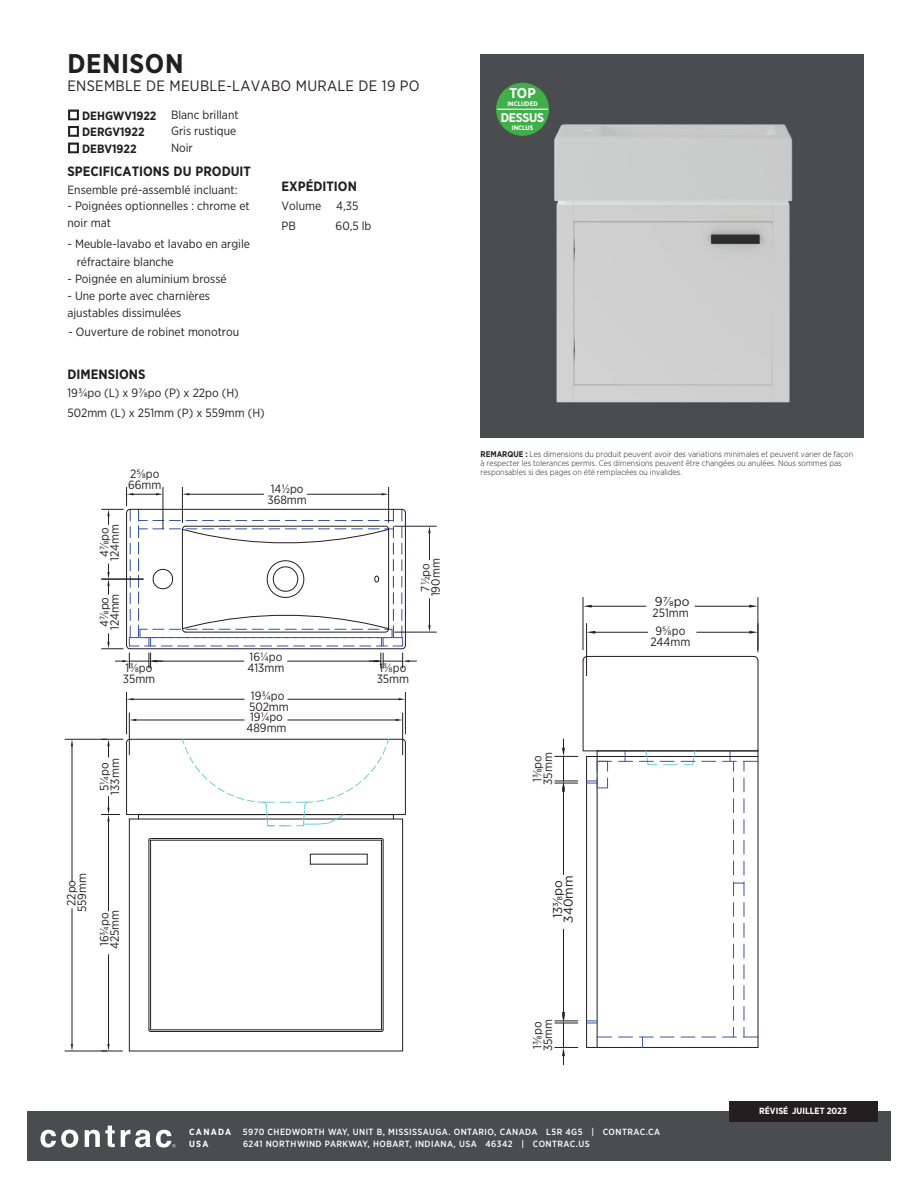
<style>
.page{position:relative;width:918px;height:1188px;background:#fff}
.page>*{position:absolute;margin:0;border:0;box-sizing:border-box;transform-origin:0 0}
.t1{font:700 27px "Gotham Narrow";letter-spacing:.02em;color:#231f20}
.t2{font:15px "Gotham Narrow";letter-spacing:.02em;color:#231f20}
.t3{font:700 14.25px "Gotham Narrow";color:#fff}
.t4{font:700 13.5px "Gotham Narrow";color:#231f20}
.t5{font:12.9px/10.8px "Gotham Narrow";color:#211e1e;text-align:center;scale:1.08 1}
.t6{font:700 12.6px "Gotham Narrow";letter-spacing:-.025em;color:#fff}
.t7{font:12px/10.5px "Gotham Narrow";color:#231f20}
.t8{font:700 12px "Gotham Narrow";color:#231f20}
.t9{font:500 9px "Gotham Narrow";letter-spacing:.05em;color:#fff}
.t10{font:700 9px "Gotham Narrow";color:#fff}
.t11{font:300 8.25px/9px "Gotham Narrow";color:#231f20}
.t12{font:700 6.45px "Gotham Narrow";color:#fff}
.s1{font-weight:700}
</style>
<div class="page">
<div style="left:481px;top:54px;width:383px;height:383px;background:#4b4c4f"></div>
<svg style="left:68px;top:109px;width:11px;height:45px"></svg>
<div style="left:27px;top:1112px;width:864px;height:49px;background:#4b4c4d"></div>
<svg style="left:41px;top:1130px;width:37px;height:17px"></svg>
<svg style="left:85px;top:1126px;width:30px;height:21px"></svg>
<svg style="left:121px;top:1130px;width:55px;height:17px"></svg>
<svg style="left:598px;top:1037px;width:14px;height:1px"></svg>
<svg style="left:619px;top:1037px;width:14px;height:1px"></svg>
<svg style="left:660px;top:1037px;width:14px;height:1px"></svg>
<svg style="left:681px;top:1037px;width:14px;height:1px"></svg>
<svg style="left:702px;top:1037px;width:14px;height:1px"></svg>
<hr style="left:597px;top:756px;width:1px;height:291px;background:#231f20">
<svg style="left:310px;top:854px;width:58px;height:10px"></svg>
<hr style="left:310px;top:864px;width:57px;height:1px;background:#231f20">
<hr style="left:151px;top:1031px;width:230px;height:1px;background:#231f20">
<hr style="left:383px;top:840px;width:1px;height:190px;background:#231f20">
<hr style="left:149px;top:840px;width:1px;height:190px;background:#231f20">
<hr style="left:151px;top:838px;width:230px;height:1px;background:#231f20">
<hr style="left:758px;top:751px;width:1px;height:296px;background:#231f20">
<hr style="left:587px;top:1047px;width:171px;height:1px;background:#231f20">
<div style="left:129px;top:819px;width:274px;height:232px;border:1px solid #231f20"></div>
<svg style="left:733px;top:820px;width:1px;height:13px"></svg>
<svg style="left:733px;top:840px;width:1px;height:14px"></svg>
<svg style="left:733px;top:861px;width:1px;height:14px"></svg>
<svg style="left:733px;top:903px;width:1px;height:13px"></svg>
<svg style="left:733px;top:923px;width:1px;height:14px"></svg>
<svg style="left:733px;top:944px;width:1px;height:14px"></svg>
<svg style="left:733px;top:965px;width:1px;height:14px"></svg>
<svg style="left:733px;top:986px;width:1px;height:14px"></svg>
<svg style="left:733px;top:1007px;width:1px;height:13px"></svg>
<svg style="left:723px;top:1027px;width:13px;height:11px"></svg>
<hr style="left:586px;top:756px;width:1px;height:291px;background:#231f20">
<svg style="left:744px;top:820px;width:1px;height:13px"></svg>
<svg style="left:744px;top:840px;width:1px;height:14px"></svg>
<svg style="left:744px;top:861px;width:1px;height:14px"></svg>
<svg style="left:744px;top:903px;width:1px;height:13px"></svg>
<svg style="left:744px;top:923px;width:1px;height:14px"></svg>
<svg style="left:744px;top:944px;width:1px;height:14px"></svg>
<svg style="left:744px;top:965px;width:1px;height:14px"></svg>
<svg style="left:744px;top:986px;width:1px;height:14px"></svg>
<svg style="left:744px;top:1007px;width:1px;height:13px"></svg>
<svg style="left:743px;top:1027px;width:15px;height:11px"></svg>
<svg style="left:587px;top:1021px;width:10px;height:3px"></svg>
<svg style="left:733px;top:882px;width:12px;height:14px"></svg>
<svg style="left:639px;top:1037px;width:14px;height:10px"></svg>
<hr style="left:395px;top:632px;width:41px;height:1px;background:#231f20">
<hr style="left:395px;top:526px;width:41px;height:1px;background:#231f20">
<svg style="left:428px;top:599px;width:3px;height:33px"></svg>
<svg style="left:428px;top:526px;width:3px;height:34px"></svg>
<svg style="left:102px;top:487px;width:315px;height:181px"></svg>
<hr style="left:126px;top:692px;width:1px;height:42px;background:#231f20">
<hr style="left:405px;top:692px;width:1px;height:42px;background:#231f20">
<hr style="left:133px;top:699px;width:111px;height:1px;background:#231f20">
<hr style="left:288px;top:699px;width:110px;height:1px;background:#231f20">
<svg style="left:127px;top:698px;width:6px;height:2px"></svg>
<svg style="left:398px;top:698px;width:7px;height:2px"></svg>
<hr style="left:129px;top:713px;width:1px;height:42px;background:#231f20">
<hr style="left:402px;top:713px;width:1px;height:42px;background:#231f20">
<hr style="left:136px;top:720px;width:108px;height:1px;background:#231f20">
<hr style="left:288px;top:720px;width:108px;height:1px;background:#231f20">
<svg style="left:129px;top:719px;width:7px;height:2px"></svg>
<svg style="left:396px;top:719px;width:7px;height:2px"></svg>
<hr style="left:108px;top:822px;width:1px;height:89px;background:#231f20">
<hr style="left:108px;top:955px;width:1px;height:89px;background:#231f20">
<svg style="left:102px;top:739px;width:304px;height:87px"></svg>
<svg style="left:102px;top:1044px;width:20px;height:8px"></svg>
<hr style="left:65px;top:1051px;width:42px;height:1px;background:#231f20">
<hr style="left:65px;top:739px;width:42px;height:1px;background:#231f20">
<hr style="left:72px;top:909px;width:1px;height:135px;background:#231f20">
<hr style="left:72px;top:746px;width:1px;height:136px;background:#231f20">
<svg style="left:71px;top:1044px;width:2px;height:7px"></svg>
<svg style="left:71px;top:739px;width:2px;height:7px"></svg>
<hr style="left:583px;top:597px;width:1px;height:53px;background:#231f20">
<hr style="left:758px;top:597px;width:1px;height:53px;background:#231f20">
<hr style="left:592px;top:606px;width:54px;height:1px;background:#231f20">
<hr style="left:695px;top:606px;width:54px;height:1px;background:#231f20">
<svg style="left:583px;top:605px;width:9px;height:3px"></svg>
<svg style="left:749px;top:605px;width:9px;height:3px"></svg>
<hr style="left:563px;top:792px;width:1px;height:83px;background:#231f20">
<hr style="left:563px;top:929px;width:1px;height:83px;background:#231f20">
<svg style="left:555px;top:624px;width:204px;height:189px"></svg>
<svg style="left:555px;top:1012px;width:23px;height:53px"></svg>
<img style="left:480px;top:63px;width:384px;height:375px">
<div style="left:729px;top:1102px;width:149px;height:20px;background:#231f20"></div>
<h1 class="t1" style="left:68px;top:47px;width:117px">DENISON</h1>
<p class="t2" style="left:68px;top:77px;width:354px">ENSEMBLE DE MEUBLE-LAVABO MURALE DE 19 PO</p>
<p class="t8" style="left:68px;top:108px;width:91px">◻ DEHGWV1922</p>
<p class="t8" style="left:68px;top:124px;width:79px">◻ DERGV1922</p>
<p class="t8" style="left:68px;top:141px;width:71px">◻ DEBV1922</p>
<p class="t7" style="left:171px;top:106px;width:69px;line-height:16.5px">Blanc brillant<br>Gris rustique<br>Noir</p>
<p class="t4" style="left:68px;top:162px;width:185px">SPECIFICATIONS DU PRODUIT</p>
<p class="t7" style="left:68px;top:184px;width:171px">Ensemble pré-assemblé incluant:</p>
<p class="t7" style="left:68px;top:197px;width:184px;line-height:16.8px">- Poignées optionnelles : chrome et noir mat</p>
<p class="t7" style="left:77px;top:256px;width:99px">réfractaire blanche</p>
<p class="t7" style="left:67px;top:273px;width:161px">- Poignée en aluminium brossé</p>
<p class="t7" style="left:67px;top:287px;width:144px;line-height:17.2px">- Une porte avec charnières ajustables dissimulées</p>
<p class="t7" style="left:68px;top:326px;width:172px">- Ouverture de robinet monotrou</p>
<p class="t4" style="left:68px;top:366px;width:79px">DIMENSIONS</p>
<p class="t7" style="left:68px;top:383px;width:199px;line-height:19.5px">19¾po (L) x 9⅞po (P) x 22po (H)<br>502mm (L) x 251mm (P) x 559mm (H)</p>
<p class="t7" style="left:68px;top:238px;width:184px">- Meuble-lavabo et lavabo en argile</p>
<p class="t4" style="left:282px;top:177px;width:77px">EXPÉDITION</p>
<p class="t7" style="left:282px;top:201px;width:41px">Volume</p>
<p class="t7" style="left:336px;top:201px;width:24px">4,35</p>
<p class="t7" style="left:282px;top:220px;width:16px">PB</p>
<p class="t7" style="left:336px;top:220px;width:37px">60,5 lb</p>
<p class="t7" style="left:128px;top:469px;width:35px">2⅝po<br>66mm</p>
<p class="t7" style="left:99px;top:561px;width:38px;rotate:-90deg">4⅞po<br>124mm</p>
<p class="t7" style="left:99px;top:630px;width:38px;rotate:-90deg">4⅞po<br>124mm</p>
<p class="t7" style="left:123px;top:663px;width:34px">1⅜po<br>35mm</p>
<p class="t7" style="left:99px;top:795px;width:38px;text-align:center;rotate:-90deg">5¼po<br>133mm</p>
<p class="t7" style="left:66px;top:912px;width:41px;text-align:center;rotate:-90deg">22po<br>559mm</p>
<p class="t7" style="left:99px;top:949px;width:41px;rotate:-90deg">16¾po<br>425mm</p>
<p class="t7" style="left:267px;top:483px;width:41px">14½po<br>368mm</p>
<p class="t7" style="left:248px;top:651px;width:38px">16¼po<br>413mm</p>
<p class="t7" style="left:249px;top:691px;width:41px">19¾po<br>502mm</p>
<p class="t7" style="left:247px;top:711px;width:42px;text-align:center">19¼po<br>489mm</p>
<p class="t7" style="left:420px;top:596px;width:39px;text-align:center;rotate:-90deg">7½po<br>190mm</p>
<p class="t7" style="left:377px;top:663px;width:34px">1⅜po<br>35mm</p>
<p class="t3" style="left:509px;top:84px;width:28px">TOP</p>
<p class="t12" style="left:507px;top:99px;width:32px">INCLUDED</p>
<p class="t6" style="left:501px;top:109px;width:45px">DESSUS</p>
<p class="t12" style="left:512px;top:123px;width:23px">INCLUS</p>
<p class="t11" style="left:481px;top:449px;width:374px"><span class="s1">REMARQUE :</span> Les dimensions du produit peuvent avoir des variations minimales et peuvent varier de façon à respecter les tolerances permis. Ces dimensions peuvent être changées ou anulées. Nous sommes pas responsables si des pages on été remplacées ou invalides.</p>
<p class="t7" style="left:532px;top:785px;width:34px;rotate:-90deg">1⅜po<br>35mm</p>
<p class="t5" style="left:552px;top:923px;width:45px;rotate:-90deg">13⅜po<br>340mm</p>
<p class="t7" style="left:532px;top:1051px;width:34px;rotate:-90deg">1⅜po<br>35mm</p>
<p class="t5" style="left:655px;top:596px;width:34px">9⅞po</p>
<p class="t7" style="left:653px;top:604px;width:38px;line-height:18.1px">251mm<br>9⅝po</p>
<p class="t7" style="left:651px;top:636px;width:41px">244mm</p>
<p class="t10" style="left:759px;top:1105px;width:89px">RÉVISÉ JUILLET 2023</p>
<p class="t10" style="left:189px;top:1126px;width:44px">CANADA</p>
<p class="t9" style="left:243px;top:1126px;width:419px">5970 CHEDWORTH WAY, UNIT B, MISSISSAUGA. ONTARIO, CANADA L5R 4G5 | CONTRAC.CA</p>
<p class="t10" style="left:189px;top:1138px;width:21px">USA</p>
<p class="t9" style="left:243px;top:1138px;width:348px">6241 NORTHWIND PARKWAY, HOBART, INDIANA, USA 46342 | CONTRAC.US</p>
</div>
